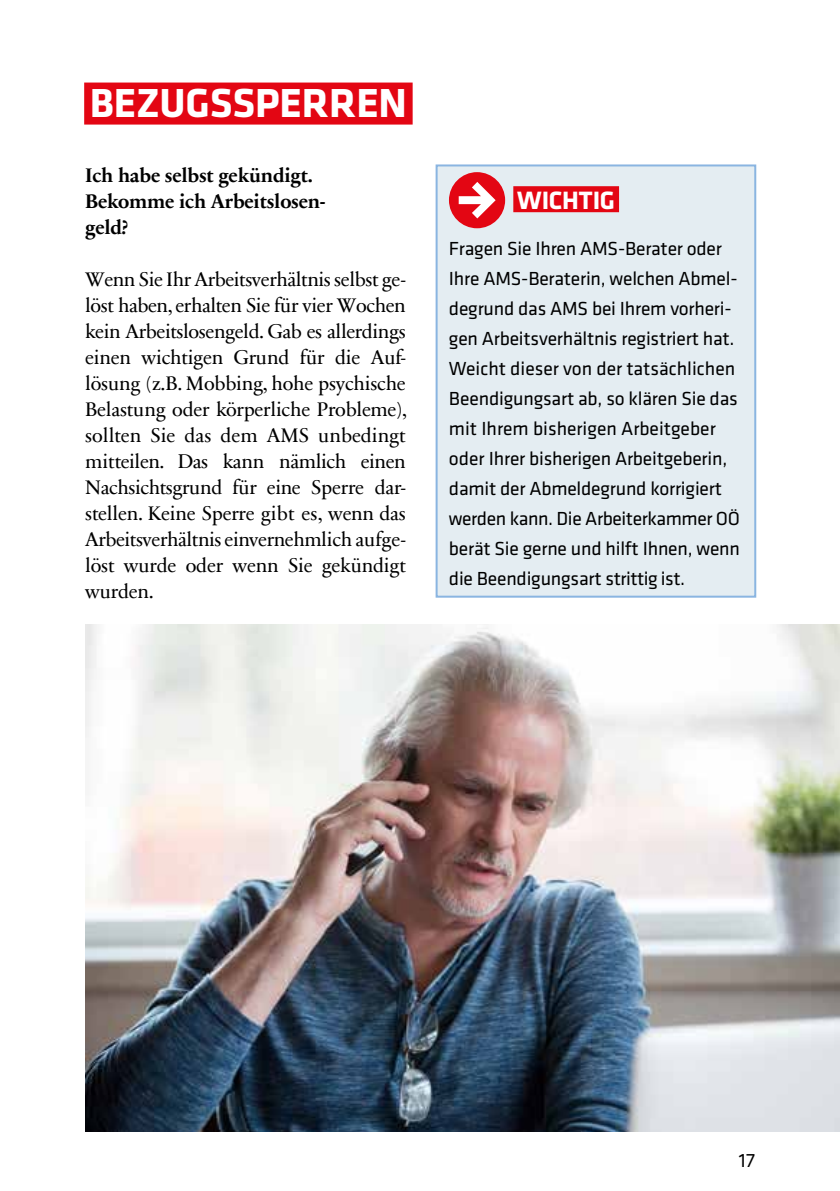
<style>
.page{position:relative;width:840px;height:1191px;background:#fff}
.page>*{position:absolute;margin:0;border:0;box-sizing:border-box;transform-origin:0 0}
.t1{font:700 42px "Klavika Basic";letter-spacing:-.005em;color:#fff}
.t2{font:700 26px "Klavika Basic";letter-spacing:-.005em;color:#fff}
.t3{font:20px/26px "Sabon Next Com";letter-spacing:-.01em;color:#000;text-align:justify}
.t4{font:700 20px/26px "Sabon Next Com";letter-spacing:-.01em;color:#000}
.t5{font:20px "Klavika Basic";color:#000}
.t6{font:19.6px/30px "Klavika Basic";letter-spacing:-.01em;color:#000}
</style>
<div class="page">
<div style="left:84px;top:83px;width:328px;height:42px;background:#e30613"></div>
<div style="left:436px;top:165px;width:318px;height:431px;background:#e4edf2"></div>
<div style="left:513px;top:186px;width:105px;height:26px;background:#e30613"></div>
<div style="left:435px;top:164px;width:320px;height:433px;border:2px solid #8ab5e1"></div>
<div style="left:448px;top:172px;width:57px;height:56px;background:#e30613;border-radius:50%"></div>
<svg style="left:458px;top:182px;width:37px;height:36px"></svg>
<img style="left:85px;top:624px;width:754px;height:507px">
<h1 class="t1" style="left:90px;top:72px;width:318px">BEZUGSSPERREN</h1>
<p class="t4" style="left:85px;top:161px;width:241px">Ich habe selbst gekündigt.<br>Bekomme ich Arbeitslosen&shy;geld?</p>
<p class="t3" style="left:85px;top:265px;width:323px">Wenn Sie Ihr Arbeitsverhältnis selbst ge&shy;löst haben, erhalten Sie für vier Wochen kein Arbeitslosengeld. Gab es allerdings einen wichtigen Grund für die Auf&shy;lösung (z.B. Mobbing, hohe psychische Belastung oder körperliche Probleme), sollten Sie das dem AMS unbedingt mitteilen. Das kann nämlich einen Nachsichtsgrund für eine Sperre dar&shy;stellen. Keine Sperre gibt es, wenn das Arbeitsverhältnis einvernehmlich aufge&shy;löst wurde oder wenn Sie gekündigt wurden.</p>
<h2 class="t2" style="left:516px;top:181px;width:99px">WICHTIG</h2>
<p class="t6" style="left:448px;top:232px;width:292px">Fragen Sie Ihren AMS-Berater oder Ihre AMS-Beraterin, welchen Abmel&shy;degrund das AMS bei Ihrem vorheri&shy;gen Arbeitsverhältnis registriert hat.<br>Weicht dieser von der tatsächlichen Beendigungsart ab, so klären Sie das mit Ihrem bisherigen Arbeitgeber oder Ihrer bisherigen Arbeitgeberin, damit der Abmeldegrund korrigiert werden kann. Die Arbeiterkammer OÖ berät Sie gerne und hilft Ihnen, wenn die Beendigungsart strittig ist.</p>
<p class="t5" style="left:738px;top:1147px;width:17px">17</p>
</div>
